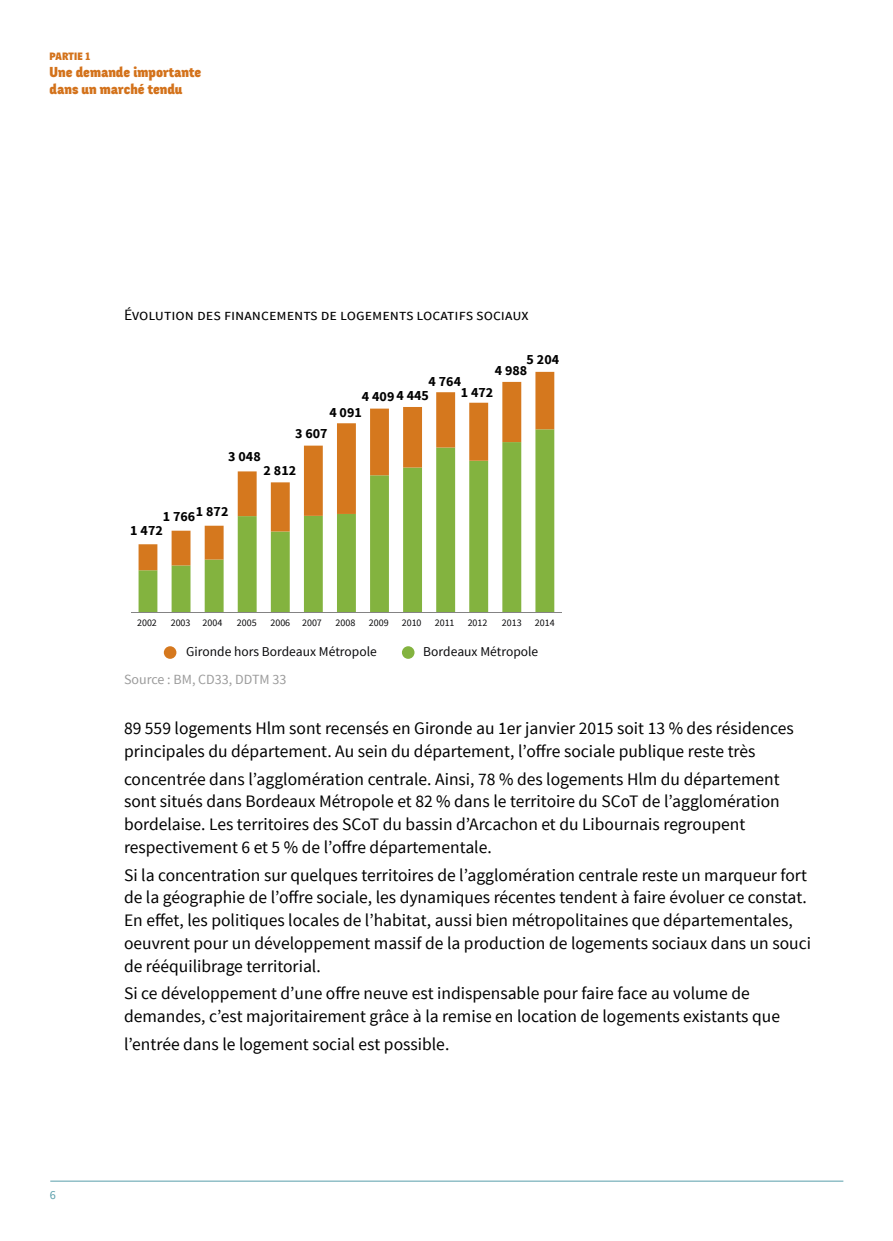
<style>
.page{position:relative;width:893px;height:1241px;background:#fff}
.page>*{position:absolute;margin:0;border:0;box-sizing:border-box;transform-origin:0 0}
._3_Texte{font:17.5px/22.8px "Source Sans Pro";color:#000}
._3_Texte-2{font:15.75px "Source Sans Pro";color:#000}
._1_Titre{font:900 14.17px "Fengardo Neue";color:#d3721b}
.t1{font:700 14px/10.3px "Source Sans Pro";color:#000}
._4_Texte_encart{font:14px "Source Sans Pro";color:#9b9b9b}
.t2{font:13.47px "Source Sans Pro";color:#08080a}
.t3{font:12.25px "Source Sans Pro";color:#599eaa}
.t4{font:900 10.5px "Fengardo Neue";letter-spacing:.02em;color:#d3721b}
.t5{font:9.97px "Source Sans Pro";color:#08080a}
</style>
<div class="page">
<svg style="left:139px;top:570px;width:415px;height:41px;fill:#83b33f"></svg>
<svg style="left:139px;top:372px;width:415px;height:198px"></svg>
<hr style="left:131px;top:611px;width:430px;height:1px;background:#848384">
<div style="left:164px;top:646px;width:12px;height:12px;background:#d5781e;border-radius:50%"></div>
<div style="left:402px;top:646px;width:12px;height:12px;background:#83b33f;border-radius:50%"></div>
<hr style="left:50px;top:1180px;width:793px;height:1px;background:#599eaa">
<p class="t4" style="left:50px;top:50px;width:42px">PARTIE 1</p>
<p class="_1_Titre" style="left:50px;top:64px;width:153px">Une demande importante</p>
<p class="_1_Titre" style="left:50px;top:81px;width:134px">dans un marché tendu</p>
<p class="_3_Texte-2" style="left:124px;top:304px;width:406px">Évolution des financements de logements locatifs sociaux</p>
<p class="t1" style="left:527px;top:354px;width:34px">5 204</p>
<p class="t1" style="left:495px;top:366px;width:34px">4 988</p>
<p class="t1" style="left:461px;top:377px;width:34px;text-indent:-32px">4 764<br>1 472</p>
<p class="t1" style="left:362px;top:391px;width:69px">4 409 4 445</p>
<p class="t1" style="left:329px;top:407px;width:34px">4 091</p>
<p class="t1" style="left:228px;top:451px;width:34px">3 048</p>
<p class="t1" style="left:295px;top:428px;width:34px">3 607</p>
<p class="t1" style="left:163px;top:509px;width:67px">1 7661 872</p>
<p class="t1" style="left:130px;top:525px;width:34px">1 472</p>
<p class="t1" style="left:264px;top:465px;width:34px">2 812</p>
<p class="t5" style="left:137px;top:616px;width:21px">2002</p>
<p class="t5" style="left:203px;top:616px;width:21px">2004</p>
<p class="t5" style="left:171px;top:616px;width:21px">2003</p>
<p class="t5" style="left:237px;top:616px;width:21px">2005</p>
<p class="t5" style="left:270px;top:616px;width:21px">2006</p>
<p class="t5" style="left:336px;top:616px;width:21px">2008</p>
<p class="t5" style="left:302px;top:616px;width:21px">2007</p>
<p class="t5" style="left:369px;top:616px;width:21px">2009</p>
<p class="t5" style="left:402px;top:616px;width:21px">2010</p>
<p class="t5" style="left:468px;top:616px;width:21px">2012</p>
<p class="t5" style="left:535px;top:616px;width:21px">2014</p>
<p class="t5" style="left:435px;top:616px;width:21px">2011</p>
<p class="t5" style="left:502px;top:616px;width:21px">2013</p>
<p class="t3" style="left:50px;top:1187px;width:8px">6</p>
<p class="t2" style="left:186px;top:643px;width:192px">Gironde hors Bordeaux Métropole</p>
<p class="t2" style="left:423px;top:643px;width:116px">Bordeaux Métropole</p>
<p class="_4_Texte_encart" style="left:124px;top:670px;width:164px">Source : BM, CD33, DDTM 33</p>
<p class="_3_Texte" style="left:124px;top:717px;width:671px">89 559 logements Hlm sont recensés en Gironde au 1er janvier 2015 soit 13 % des résidences principales du département. Au sein du département, l’offre sociale publique reste très</p>
<p class="_3_Texte" style="left:124px;top:767px;width:657px">concentrée dans l’agglomération centrale. Ainsi, 78 % des logements Hlm du département sont situés dans Bordeaux Métropole et 82 % dans le territoire du SCoT de l’agglomération bordelaise. Les territoires des SCoT du bassin d’Arcachon et du Libournais regroupent respectivement 6 et 5 % de l’offre départementale.</p>
<p class="_3_Texte" style="left:124px;top:863px;width:688px">Si la concentration sur quelques territoires de l’agglomération centrale reste un marqueur fort de la géographie de l’offre sociale, les dynamiques récentes tendent à faire évoluer ce constat.<br>En effet, les politiques locales de l’habitat, aussi bien métropolitaines que départementales, oeuvrent pour un développement massif de la production de logements sociaux dans un souci de rééquilibrage territorial.</p>
<p class="_3_Texte" style="left:124px;top:982px;width:657px">Si ce développement d’une offre neuve est indispensable pour faire face au volume de demandes, c’est majoritairement grâce à la remise en location de logements existants que</p>
<p class="_3_Texte" style="left:124px;top:1032px;width:327px">l’entrée dans le logement social est possible.</p>
</div>
